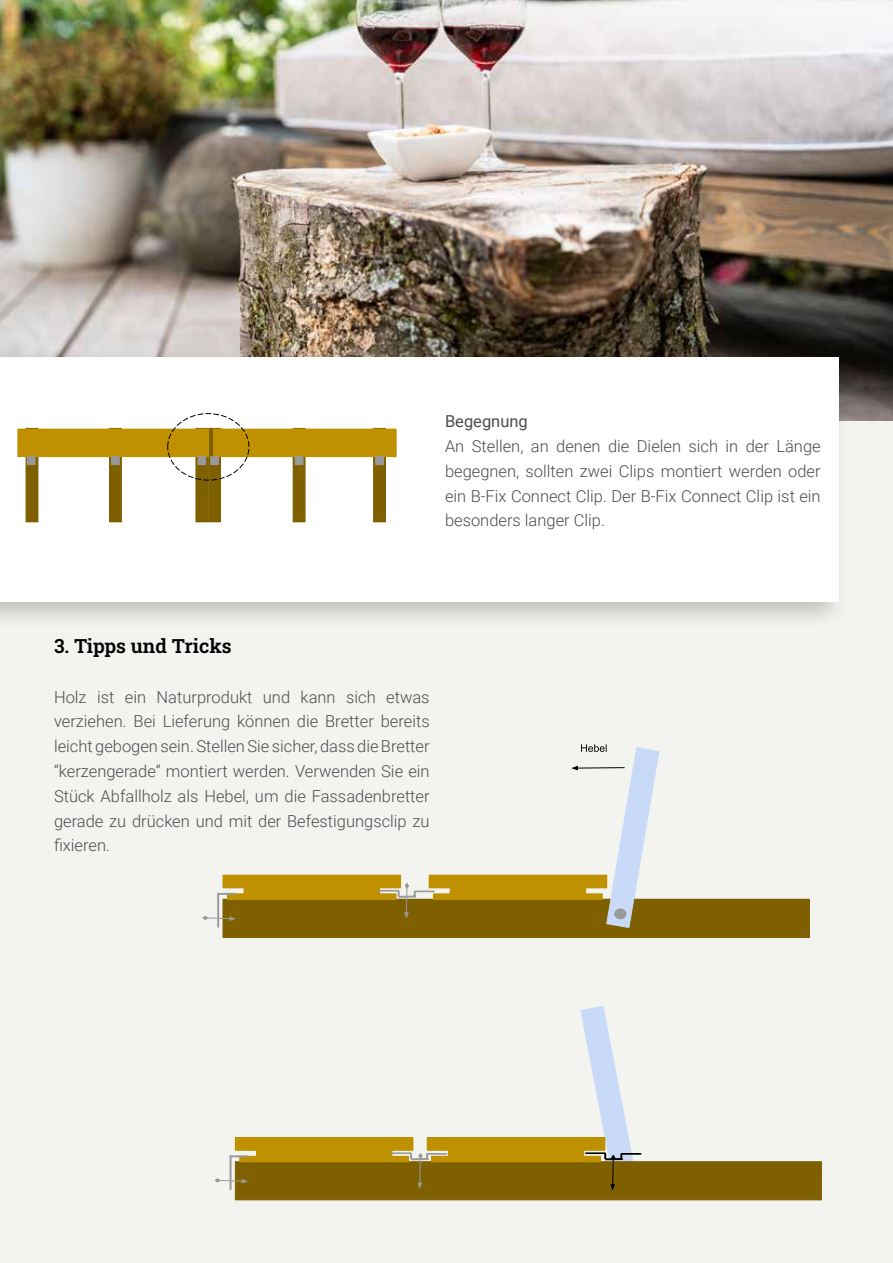
<style>
.page{position:relative;width:893px;height:1263px;background:#fff}
.page>*{position:absolute;margin:0;border:0;box-sizing:border-box;transform-origin:0 0}
.t1{font:600 19.5px "Roboto Slab";color:#000}
.t2{font:300 16.5px/24.8px "Roboto";color:#4c4d50;text-align:justify}
.t3{font:16.5px "Roboto";color:#4c4d50}
</style>
<div class="page">
<div style="left:0;top:421px;width:893px;height:842px;background:#f3f4f0"></div>
<img style="left:0;top:0;width:893px;height:421px">
<div style="left:0;top:348px;width:849px;height:282px;background:#000;opacity:.21"></div>
<div style="left:0;top:357px;width:839px;height:245px;background:#fff"></div>
<div style="left:26px;top:428px;width:12px;height:94px;background:#7f6000"></div>
<div style="left:110px;top:428px;width:11px;height:94px;background:#7f6000"></div>
<div style="left:109px;top:428px;width:13px;height:94px;border:1px solid #7f6000"></div>
<div style="left:196px;top:428px;width:12px;height:94px;background:#7f6000"></div>
<div style="left:196px;top:428px;width:12px;height:94px;border:1px solid #7f6000"></div>
<div style="left:209px;top:428px;width:11px;height:94px;background:#7f6000"></div>
<div style="left:208px;top:428px;width:13px;height:94px;border:1px solid #7f6000"></div>
<div style="left:293px;top:428px;width:12px;height:94px;background:#7f6000"></div>
<div style="left:374px;top:428px;width:11px;height:94px;background:#7f6000"></div>
<div style="left:373px;top:428px;width:13px;height:94px;border:1px solid #7f6000"></div>
<div style="left:18px;top:429px;width:191px;height:28px;background:#bf9000"></div>
<div style="left:214px;top:429px;width:182px;height:28px;background:#bf9000"></div>
<div style="left:211px;top:457px;width:7px;height:8px;background:#999"></div>
<div style="left:210px;top:456px;width:9px;height:9px;border:1px solid #999"></div>
<div style="left:198px;top:457px;width:8px;height:8px;background:#999"></div>
<div style="left:198px;top:456px;width:8px;height:9px;border:1px solid #999"></div>
<div style="left:295px;top:457px;width:8px;height:8px;background:#999"></div>
<div style="left:295px;top:456px;width:8px;height:9px;border:1px solid #999"></div>
<div style="left:112px;top:457px;width:7px;height:8px;background:#999"></div>
<div style="left:111px;top:456px;width:9px;height:9px;border:1px solid #999"></div>
<div style="left:167px;top:413px;width:82px;height:67px;border:1px dashed #000;border-radius:50%"></div>
<div style="left:376px;top:457px;width:7px;height:8px;background:#999"></div>
<div style="left:375px;top:456px;width:9px;height:9px;border:1px solid #999"></div>
<div style="left:27px;top:457px;width:8px;height:8px;background:#999"></div>
<div style="left:27px;top:456px;width:8px;height:9px;border:1px solid #999"></div>
<div style="left:223px;top:899px;width:586px;height:38px;background:#7f6000"></div>
<div style="left:222px;top:899px;width:587px;height:39px;border:1px solid #7f6000"></div>
<div style="left:244px;top:875px;width:135px;height:24px;background:#bf9000"></div>
<div style="left:244px;top:875px;width:136px;height:25px;border:1px solid #bf9000"></div>
<div style="left:223px;top:875px;width:21px;height:13px;background:#bf9000"></div>
<div style="left:222px;top:875px;width:22px;height:13px;border:1px solid #bf9000"></div>
<div style="left:379px;top:875px;width:22px;height:13px;background:#bf9000"></div>
<div style="left:227px;top:894px;width:17px;height:5px;background:#bf9000"></div>
<div style="left:227px;top:893px;width:17px;height:7px;border:1px solid #bf9000"></div>
<svg style="left:202px;top:915px;width:34px;height:6px"></svg>
<div style="left:450px;top:875px;width:136px;height:24px;background:#bf9000"></div>
<div style="left:450px;top:875px;width:136px;height:25px;border:1px solid #bf9000"></div>
<div style="left:429px;top:875px;width:21px;height:13px;background:#bf9000"></div>
<div style="left:434px;top:894px;width:16px;height:5px;background:#bf9000"></div>
<div style="left:433px;top:893px;width:18px;height:7px;border:1px solid #bf9000"></div>
<div style="left:414px;top:890px;width:21px;height:2px;border:1px solid #999"></div>
<svg style="left:219px;top:893px;width:17px;height:2px"></svg>
<hr style="left:217px;top:893px;width:2px;height:34px;background:#999">
<svg style="left:379px;top:882px;width:55px;height:37px"></svg>
<svg style="left:570px;top:744px;width:90px;height:184px"></svg>
<div style="left:235px;top:1161px;width:587px;height:39px;background:#7f6000;border:1px solid #7f6000"></div>
<div style="left:256px;top:1137px;width:136px;height:25px;background:#bf9000"></div>
<div style="left:235px;top:1137px;width:21px;height:13px;background:#bf9000"></div>
<div style="left:235px;top:1137px;width:22px;height:14px;border:1px solid #bf9000"></div>
<div style="left:392px;top:1137px;width:21px;height:13px;background:#bf9000"></div>
<div style="left:391px;top:1137px;width:22px;height:14px;border:1px solid #bf9000"></div>
<div style="left:240px;top:1156px;width:16px;height:6px;background:#bf9000"></div>
<div style="left:239px;top:1156px;width:18px;height:6px;border:1px solid #bf9000"></div>
<svg style="left:214px;top:1177px;width:34px;height:7px"></svg>
<div style="left:448px;top:1137px;width:136px;height:25px;background:#bf9000"></div>
<div style="left:427px;top:1137px;width:21px;height:13px;background:#bf9000"></div>
<div style="left:427px;top:1137px;width:22px;height:14px;border:1px solid #bf9000"></div>
<div style="left:431px;top:1156px;width:18px;height:6px;border:1px solid #bf9000"></div>
<svg style="left:232px;top:1155px;width:16px;height:2px"></svg>
<hr style="left:230px;top:1155px;width:2px;height:35px;background:#999">
<svg style="left:391px;top:1152px;width:56px;height:37px"></svg>
<svg style="left:580px;top:1006px;width:61px;height:185px"></svg>
<p class="t3" style="left:445px;top:410px;width:84px">Begegnung</p>
<p class="t2" style="left:445px;top:433px;width:377px">An Stellen, an denen die Dielen sich in der Länge begegnen, sollten zwei Clips montiert werden oder ein B-Fix Connect Clip. Der B-Fix Connect Clip ist ein besonders langer Clip.</p>
<p class="t1" style="left:54px;top:633px;width:179px">3. Tipps und Tricks</p>
<p class="t2" style="left:54px;top:684px;width:377px">Holz ist ein Naturprodukt und kann sich etwas verziehen. Bei Lieferung können die Bretter bereits leicht gebogen sein. Stellen Sie sicher, dass die Bretter “kerzengerade” montiert werden. Verwenden Sie ein Stück Abfallholz als Hebel, um die Fassadenbretter gerade zu drücken und mit der Befestigungsclip zu fixieren.</p>
</div>
